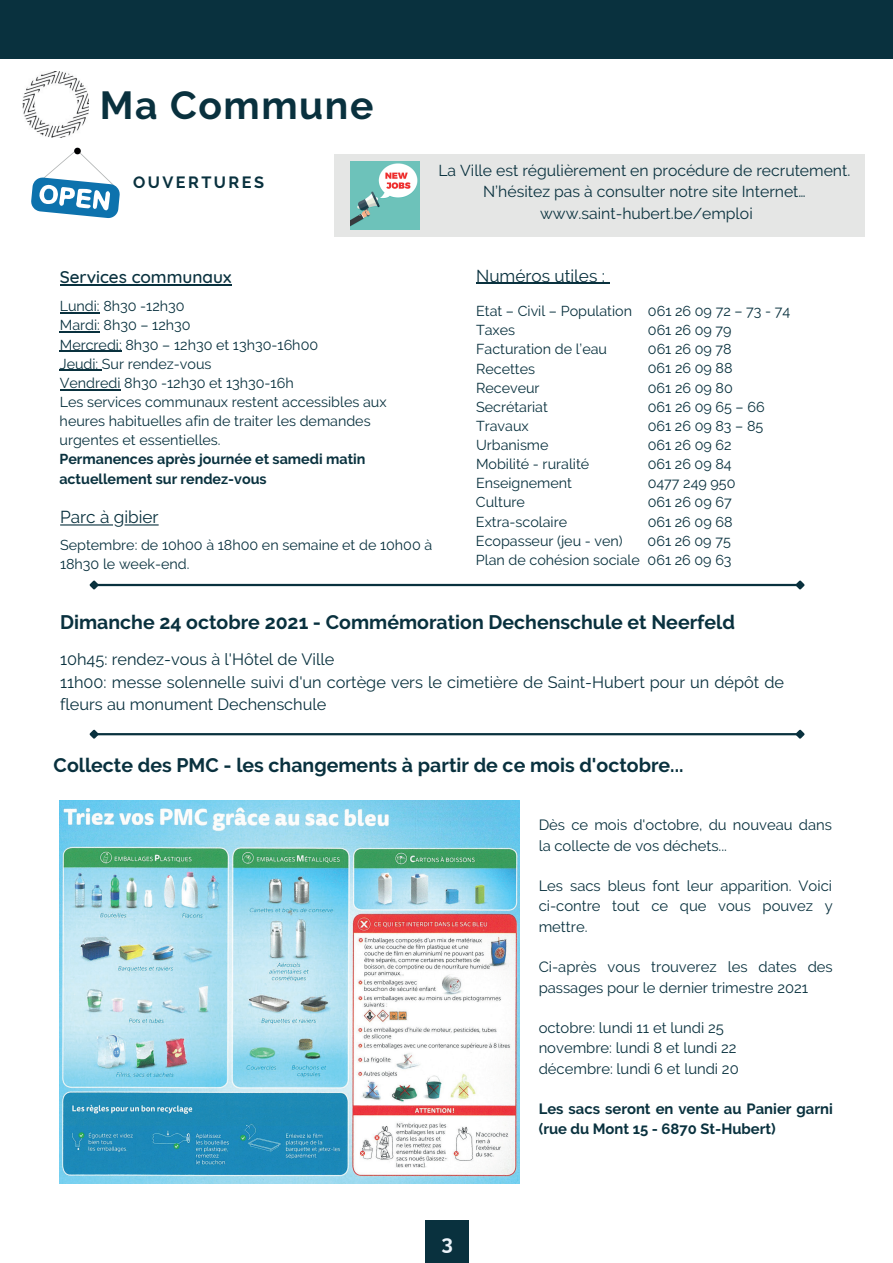
<style>
.page{position:relative;width:893px;height:1263px;background:#fff}
.page>*{position:absolute;margin:0;border:0;box-sizing:border-box;transform-origin:0 0}
.t1{font:700 39px "Raleway";letter-spacing:.04em;color:#09313e}
.t2{font:700 20.4px "Raleway";color:#ecf4fb}
.t3{font:700 19.5px "Raleway";color:#09313e}
.t4{font:17.25px "Raleway";color:#09313e}
.t5{font:500 17.25px "Quicksand";color:#09313e}
.t6{font:16.35px/22.5px "Raleway";color:#09313e}
.t7{font:700 16.2px "Raleway";letter-spacing:.15em;color:#09313e}
.t8{font:15.75px/21.5px "Raleway";color:#09313e;text-align:center}
.t9{font:14.85px/20.2px "Raleway";color:#09313e}
.t10{font:700 14.85px/20.2px "Raleway";color:#09313e}
.t11{font:14.4px/19.2px "Raleway";color:#09313e}
.t12{font:700 14.4px/19.2px "Raleway";color:#09313e}
</style>
<div class="page">
<div style="left:0;top:0;width:893px;height:59px;background:#09313e"></div>
<img style="left:22px;top:72px;width:67px;height:65px">
<svg style="left:31px;top:148px;width:89px;height:70px"></svg>
<div style="left:334px;top:154px;width:530px;height:82px;background:#e5e6e5"></div>
<img style="left:351px;top:162px;width:69px;height:67px">
<hr style="left:97px;top:584px;width:700px;height:2px;background:#09313e">
<svg style="left:89px;top:580px;width:12px;height:10px"></svg>
<svg style="left:793px;top:580px;width:12px;height:10px"></svg>
<hr style="left:97px;top:733px;width:700px;height:2px;background:#09313e">
<svg style="left:89px;top:729px;width:12px;height:10px"></svg>
<svg style="left:793px;top:729px;width:12px;height:10px"></svg>
<img style="left:60px;top:801px;width:459px;height:382px">
<hr style="left:476px;top:283px;width:129px;height:1px;background:#09313e">
<hr style="left:60px;top:284px;width:172px;height:1px;background:#09313e">
<hr style="left:60px;top:312px;width:40px;height:2px;background:#09313e">
<hr style="left:60px;top:332px;width:40px;height:1px;background:#09313e">
<hr style="left:60px;top:351px;width:62px;height:1px;background:#09313e">
<hr style="left:60px;top:370px;width:42px;height:1px;background:#09313e">
<hr style="left:60px;top:389px;width:61px;height:1px;background:#09313e">
<hr style="left:125px;top:524px;width:34px;height:1px;background:#09313e">
<hr style="left:60px;top:524px;width:53px;height:1px;background:#09313e">
<div style="left:425px;top:1221px;width:44px;height:42px;background:#09313e"></div>
<h1 class="t1" style="left:100px;top:83px;width:275px">Ma Commune</h1>
<p class="t7" style="left:133px;top:173px;width:132px">OUVERTURES</p>
<p class="t8" style="left:438px;top:160px;width:413px">La Ville est régulièrement en procédure de recrutement.<br>N’hésitez pas à consulter notre site Internet… www.saint-hubert.be/emploi</p>
<p class="t5" style="left:60px;top:263px;width:173px">Services communaux</p>
<p class="t4" style="left:476px;top:266px;width:130px">Numéros utiles :</p>
<p class="t11" style="left:60px;top:297px;width:328px">Lundi: 8h30 -12h30<br>Mardi: 8h30 – 12h30<br>Mercredi: 8h30 – 12h30 et 13h30-16h00<br>Jeudi: Sur rendez-vous<br>Vendredi 8h30 -12h30 et 13h30-16h<br>Les services communaux restent accessibles aux heures habituelles afin de traiter les demandes urgentes et essentielles.</p>
<p class="t12" style="left:59px;top:450px;width:308px">Permanences après journée et samedi matin actuellement sur rendez-vous</p>
<p class="t11" style="left:476px;top:301px;width:165px">Etat – Civil – Population<br>Taxes<br>Facturation de l’eau<br>Recettes<br>Receveur<br>Secrétariat<br>Travaux<br>Urbanisme<br>Mobilité - ruralité<br>Enseignement<br>Culture<br>Extra-scolaire<br>Ecopasseur (jeu - ven)<br>Plan de cohésion sociale</p>
<p class="t11" style="left:648px;top:301px;width:144px">061 26 09 72 – 73 - 74<br>061 26 09 79<br>061 26 09 78<br>061 26 09 88<br>061 26 09 80<br>061 26 09 65 – 66<br>061 26 09 83 – 85<br>061 26 09 62<br>061 26 09 84<br>0477 249 950<br>061 26 09 67<br>061 26 09 68<br>061 26 09 75<br>061 26 09 63</p>
<p class="t4" style="left:60px;top:507px;width:100px">Parc à gibier</p>
<p class="t11" style="left:60px;top:535px;width:374px">Septembre: de 10h00 à 18h00 en semaine et de 10h00 à<br>18h30 le week-end.</p>
<h3 class="t3" style="left:60px;top:611px;width:676px">Dimanche 24 octobre 2021 - Commémoration Dechenschule et Neerfeld</h3>
<p class="t6" style="left:60px;top:648px;width:725px">10h45: rendez-vous à l'Hôtel de Ville<br>11h00: messe solennelle suivi d'un cortège vers le cimetière de Saint-Hubert pour un dépôt de fleurs au monument Dechenschule</p>
<h3 class="t3" style="left:54px;top:754px;width:631px">Collecte des PMC - les changements à partir de ce mois d'octobre...</h3>
<h2 class="t2" style="left:441px;top:1231px;width:13px">3</h2>
<p class="t9" style="left:539px;top:815px;width:295px">Dès ce mois d'octobre, du nouveau dans la collecte de vos déchets...</p>
<p class="t9" style="left:539px;top:876px;width:296px;text-align:justify">Les sacs bleus font leur apparition. Voici ci-contre tout ce que vous pouvez y mettre.</p>
<p class="t9" style="left:539px;top:957px;width:296px">Ci-après vous trouverez les dates des passages pour le dernier trimestre 2021</p>
<p class="t9" style="left:539px;top:1018px;width:202px">octobre: lundi 11 et lundi 25 novembre: lundi 8 et lundi 22 décembre: lundi 6 et lundi 20</p>
<p class="t10" style="left:539px;top:1099px;width:296px">Les sacs seront en vente au Panier garni (rue du Mont 15 - 6870 St-Hubert)</p>
</div>
